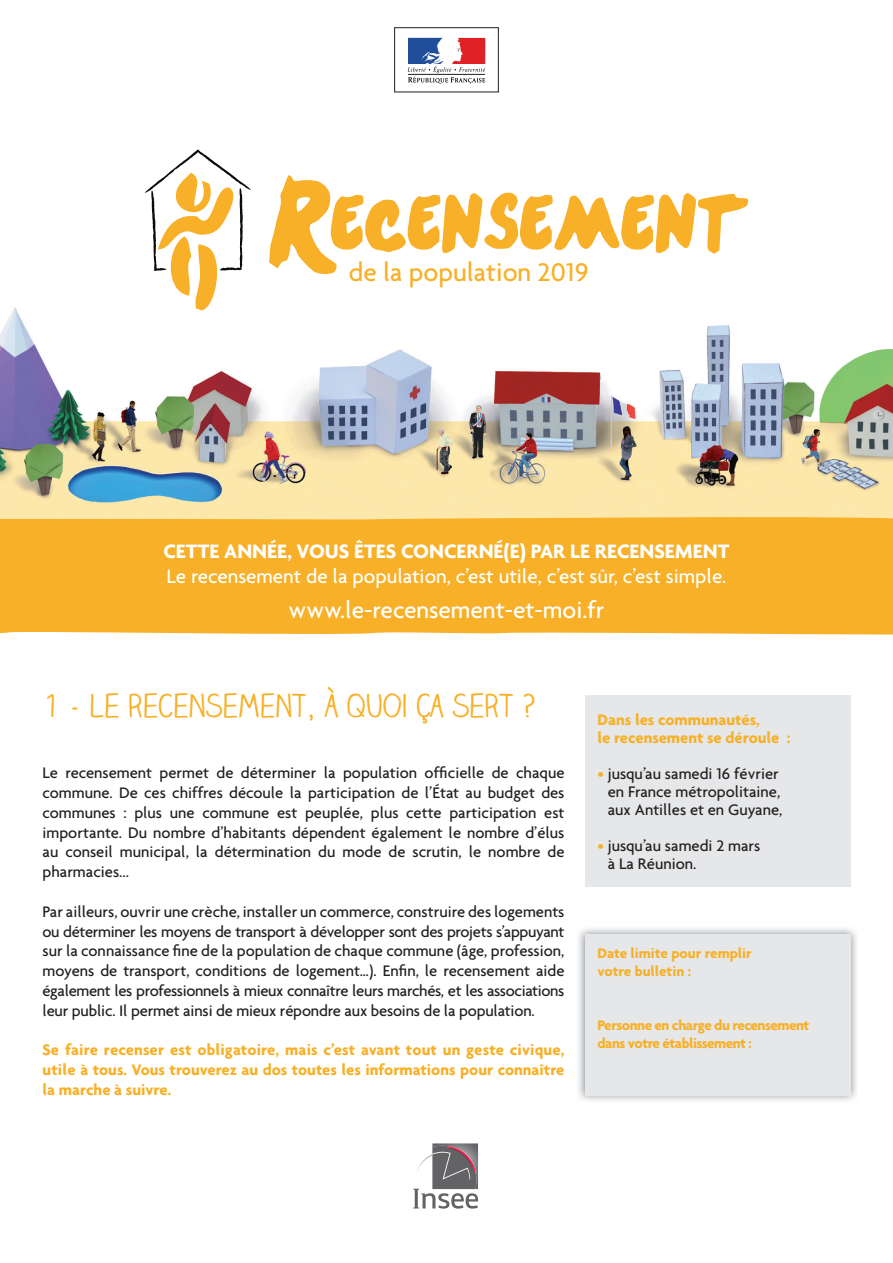
<style>
.page{position:relative;width:893px;height:1263px;background:#fff}
.page>*{position:absolute;margin:0;border:0;box-sizing:border-box;transform-origin:0 0}
.t1{font:31.5px "Claire Hand";color:#f7b027}
.t2{font:500 27.6px "Agenda";color:#f7b027}
.t3{font:500 25.2px "Agenda";color:#fff}
.t4{font:500 21px "Agenda";color:#fff}
.t5{font:700 21px "Agenda";color:#fff}
.t6{font:500 16.5px/19.8px "Agenda";color:#231f20}
.t7{font:700 16.5px/19.8px "Agenda";color:#f7b027}
.t8{font:700 15px/18px "Agenda";letter-spacing:-.03em;color:#f7b027}
.t9{font:700 15px/18px "Agenda";color:#f7b027}
.s1{color:#f7b027}
</style>
<div class="page">
<svg style="left:413px;top:1143px;width:65px;height:65px"></svg>
<img style="left:578px;top:928px;width:279px;height:173px">
<div style="left:585px;top:934px;width:265px;height:161px;background:#e6e7e9"></div>
<div style="left:585px;top:695px;width:265px;height:192px;background:#e6e7e9"></div>
<img style="left:0;top:307px;width:893px;height:207px">
<div style="left:394px;top:27px;width:105px;height:65px;border:1px solid #231f20"></div>
<svg style="left:407px;top:38px;width:78px;height:46px"></svg>
<div style="left:0;top:514px;width:893px;height:121px;background:#f7b027"></div>
<svg style="left:269px;top:175px;width:479px;height:99px"></svg>
<svg style="left:137px;top:149px;width:118px;height:161px"></svg>
<h2 class="t2" style="left:349px;top:256px;width:241px">de la population 2019</h2>
<p class="t5" style="left:164px;top:538px;width:567px">CETTE ANNÉE, VOUS ÊTES CONCERNÉ(E) PAR LE RECENSEMENT</p>
<p class="t4" style="left:167px;top:564px;width:561px">Le recensement de la population, c’est utile, c’est sûr, c’est simple.</p>
<h3 class="t3" style="left:289px;top:594px;width:317px">www.le-recensement-et-moi.fr</h3>
<h1 class="t1" style="left:43px;top:686px;width:495px">1 - LE RECENSEMENT, À QUOI ÇA SERT ?</h1>
<p class="t6" style="left:43px;top:762px;width:523px;text-align:justify">Le recensement permet de déterminer la population officielle de chaque commune. De ces chiffres découle la participation de l’État au budget des communes : plus une commune est peuplée, plus cette participation est importante. Du nombre d’habitants dépendent également le nombre d’élus au conseil municipal, la détermination du mode de scrutin, le nombre de pharmacies...</p>
<p class="t6" style="left:43px;top:901px;width:523px;text-align:justify">Par ailleurs, ouvrir une crèche, installer un commerce, construire des logements ou déterminer les moyens de transport à développer sont des projets s’appuyant sur la connaissance fine de la population de chaque commune (âge, profession, moyens de transport, conditions de logement…). Enfin, le recensement aide également les professionnels à mieux connaître leurs marchés, et les associations leur public. Il permet ainsi de mieux répondre aux besoins de la population.</p>
<p class="t7" style="left:43px;top:1040px;width:523px;text-align:justify">Se faire recenser est obligatoire, mais c’est avant tout un geste civique, utile à tous. Vous trouverez au dos toutes les informations pour connaître la marche à suivre.</p>
<p class="t7" style="left:597px;top:710px;width:195px;line-height:18px">Dans les communautés,<br>le recensement se déroule :</p>
<p class="t6" style="left:608px;top:764px;width:176px;line-height:18px;text-indent:-10px"><span class="s1">•</span> jusqu’au samedi 16 février en France métropolitaine, aux Antilles et en Guyane,</p>
<p class="t6" style="left:608px;top:836px;width:154px;line-height:18px;text-indent:-10px"><span class="s1">•</span> jusqu’au samedi 2 mars à La Réunion.</p>
<p class="t9" style="left:597px;top:944px;width:156px">Date limite pour remplir votre bulletin :</p>
<p class="t8" style="left:597px;top:1016px;width:213px">Personne en charge du recensement dans votre établissement :</p>
</div>
